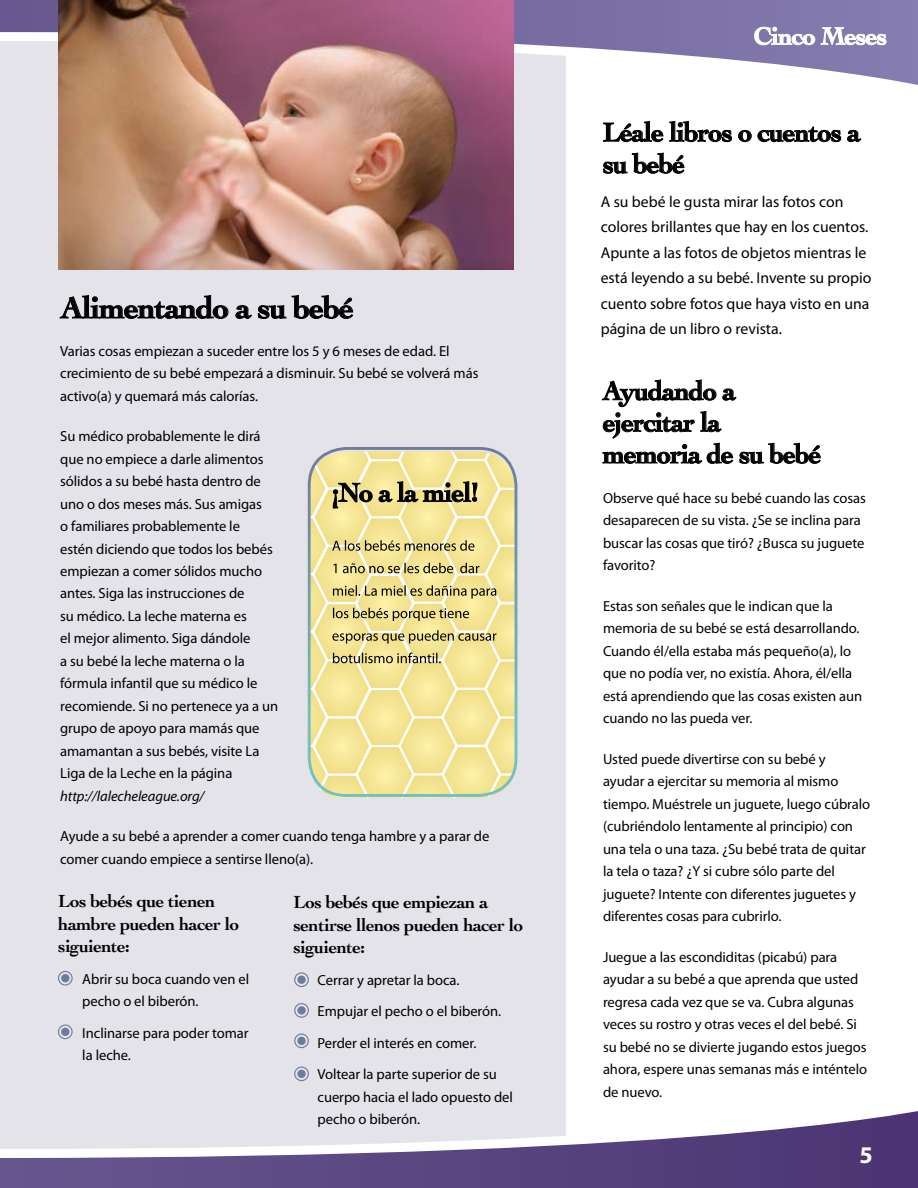
<style>
.page{position:relative;width:918px;height:1188px;background:#fff}
.page>*{position:absolute;margin:0;border:0;box-sizing:border-box;transform-origin:0 0}
.t1{font:700 31.5px "Cochin";letter-spacing:-.025em;color:#000}
.t2{font:700 27.6px/31.7px "Cochin";letter-spacing:-.025em;color:#000}
.t3{font:700 24px "Myriad Pro";color:#fff}
.t4{font:700 18.3px/22.5px "Cochin";letter-spacing:-.025em;color:#000}
.t5{font:15.75px/25.5px "Myriad Pro";color:#000}
.t6{font:14.7px/22.5px "Myriad Pro";letter-spacing:-.005em;color:#000}
.t7{font:italic 14.7px "Myriad Pro";letter-spacing:-.005em;color:#000}
</style>
<div class="page">
<div style="left:0;top:0;width:565px;height:1188px;background:#e3e3e9"></div>
<svg style="left:0;top:0;width:918px;height:110px"></svg>
<svg style="left:0;top:1081px;width:918px;height:107px"></svg>
<svg style="left:602px;top:379px;width:219px;height:85px"></svg>
<svg style="left:603px;top:121px;width:129px;height:21px"></svg>
<svg style="left:738px;top:130px;width:14px;height:12px"></svg>
<svg style="left:758px;top:127px;width:83px;height:15px"></svg>
<svg style="left:847px;top:130px;width:15px;height:12px"></svg>
<svg style="left:603px;top:152px;width:82px;height:22px"></svg>
<svg style="left:60px;top:295px;width:169px;height:24px"></svg>
<svg style="left:235px;top:305px;width:17px;height:14px"></svg>
<svg style="left:258px;top:295px;width:95px;height:24px"></svg>
<img style="left:59px;top:0;width:455px;height:269px">
<div style="left:58px;top:971px;width:15px;height:15px;border:1px solid #6e7c9c;border-radius:50%"></div>
<div style="left:61px;top:974px;width:8px;height:8px;background:#6e7c9c;border-radius:50%"></div>
<div style="left:294px;top:972px;width:15px;height:15px;border:1px solid #6e7c9c;border-radius:50%"></div>
<div style="left:297px;top:976px;width:9px;height:8px;background:#6e7c9c;border-radius:50%"></div>
<div style="left:58px;top:1025px;width:15px;height:14px;border:1px solid #6e7c9c;border-radius:50%"></div>
<div style="left:61px;top:1028px;width:8px;height:8px;background:#6e7c9c;border-radius:50%"></div>
<div style="left:294px;top:1003px;width:15px;height:15px;border:1px solid #6e7c9c;border-radius:50%"></div>
<div style="left:297px;top:1006px;width:9px;height:9px;background:#6e7c9c;border-radius:50%"></div>
<div style="left:294px;top:1034px;width:15px;height:14px;border:1px solid #6e7c9c;border-radius:50%"></div>
<div style="left:297px;top:1037px;width:9px;height:8px;background:#6e7c9c;border-radius:50%"></div>
<div style="left:294px;top:1067px;width:15px;height:14px;border:1px solid #6e7c9c;border-radius:50%"></div>
<div style="left:297px;top:1070px;width:9px;height:8px;background:#6e7c9c;border-radius:50%"></div>
<svg style="left:754px;top:26px;width:132px;height:19px"></svg>
<svg style="left:307px;top:447px;width:211px;height:351px"></svg>
<h1 class="t1" style="left:61px;top:289px;width:294px">Alimentando a su bebé</h1>
<p class="t6" style="left:60px;top:339px;width:420px">Varias cosas empiezan a suceder entre los 5 y 6 meses de edad. El crecimiento de su bebé empezará a disminuir. Su bebé se volverá más activo(a) y quemará más calorías.</p>
<p class="t6" style="left:60px;top:425px;width:220px">Su médico probablemente le dirá que no empiece a darle alimentos sólidos a su bebé hasta dentro de uno o dos meses más. Sus amigas<br>o familiares probablemente le<br>estén diciendo que todos los bebés empiezan a comer sólidos mucho antes. Siga las instrucciones de<br>su médico. La leche materna es<br>el mejor alimento. Siga dándole<br>a su bebé la leche materna o la fórmula infantil que su médico le recomiende. Si no pertenece ya a un grupo de apoyo para mamás que amamantan a sus bebés, visite La<br>Liga de la Leche en la página</p>
<p class="t7" style="left:60px;top:787px;width:146px">http://lalecheleague.org/</p>
<p class="t6" style="left:60px;top:825px;width:431px">Ayude a su bebé a aprender a comer cuando tenga hambre y a parar de comer cuando empiece a sentirse lleno(a).</p>
<p class="t4" style="left:58px;top:890px;width:182px">Los bebés que tienen hambre pueden hacer lo siguiente:</p>
<p class="t6" style="left:82px;top:967px;width:168px">Abrir su boca cuando ven el pecho o el biberón.</p>
<p class="t6" style="left:82px;top:1021px;width:168px">Inclinarse para poder tomar la leche.</p>
<p class="t4" style="left:294px;top:891px;width:231px">Los bebés que empiezan a sentirse llenos pueden hacer lo siguiente:</p>
<p class="t6" style="left:318px;top:964px;width:185px;line-height:31.5px">Cerrar y apretar la boca.<br>Empujar el pecho o el biberón.<br>Perder el interés en comer.<br>Voltear la parte superior de su</p>
<p class="t6" style="left:318px;top:1085px;width:197px">cuerpo hacia el lado opuesto del pecho o biberón.</p>
<h2 class="t2" style="left:603px;top:116px;width:259px">Léale libros o cuentos a su bebé</h2>
<p class="t5" style="left:601px;top:189px;width:272px">A su bebé le gusta mirar las fotos con colores brillantes que hay en los cuentos.<br>Apunte a las fotos de objetos mientras le está leyendo a su bebé. Invente su propio cuento sobre fotos que haya visto en una página de un libro o revista.</p>
<h2 class="t2" style="left:603px;top:375px;width:220px">Ayudando a ejercitar la memoria de su bebé</h2>
<p class="t6" style="left:603px;top:487px;width:264px">Observe qué hace su bebé cuando las cosas desaparecen de su vista. ¿Se se inclina para buscar las cosas que tiró? ¿Busca su juguete favorito?</p>
<p class="t6" style="left:603px;top:595px;width:261px">Estas son señales que le indican que la memoria de su bebé se está desarrollando.<br>Cuando él/ella estaba más pequeño(a), lo que no podía ver, no existía. Ahora, él/ella está aprendiendo que las cosas existen aun cuando no las pueda ver.</p>
<p class="t6" style="left:603px;top:747px;width:269px">Usted puede divertirse con su bebé y ayudar a ejercitar su memoria al mismo tiempo. Muéstrele un juguete, luego cúbralo (cubriéndolo lentamente al principio) con una tela o una taza. ¿Su bebé trata de quitar la tela o taza? ¿Y si cubre sólo parte del juguete? Intente con diferentes juguetes y diferentes cosas para cubrirlo.</p>
<p class="t6" style="left:603px;top:945px;width:266px">Juegue a las escondiditas (picabú) para ayudar a su bebé a que aprenda que usted regresa cada vez que se va. Cubra algunas veces su rostro y otras veces el del bebé. Si su bebé no se divierte jugando estos juegos ahora, espere unas semanas más e inténtelo de nuevo.</p>
<h3 class="t3" style="left:859px;top:1140px;width:15px">5</h3>
</div>
